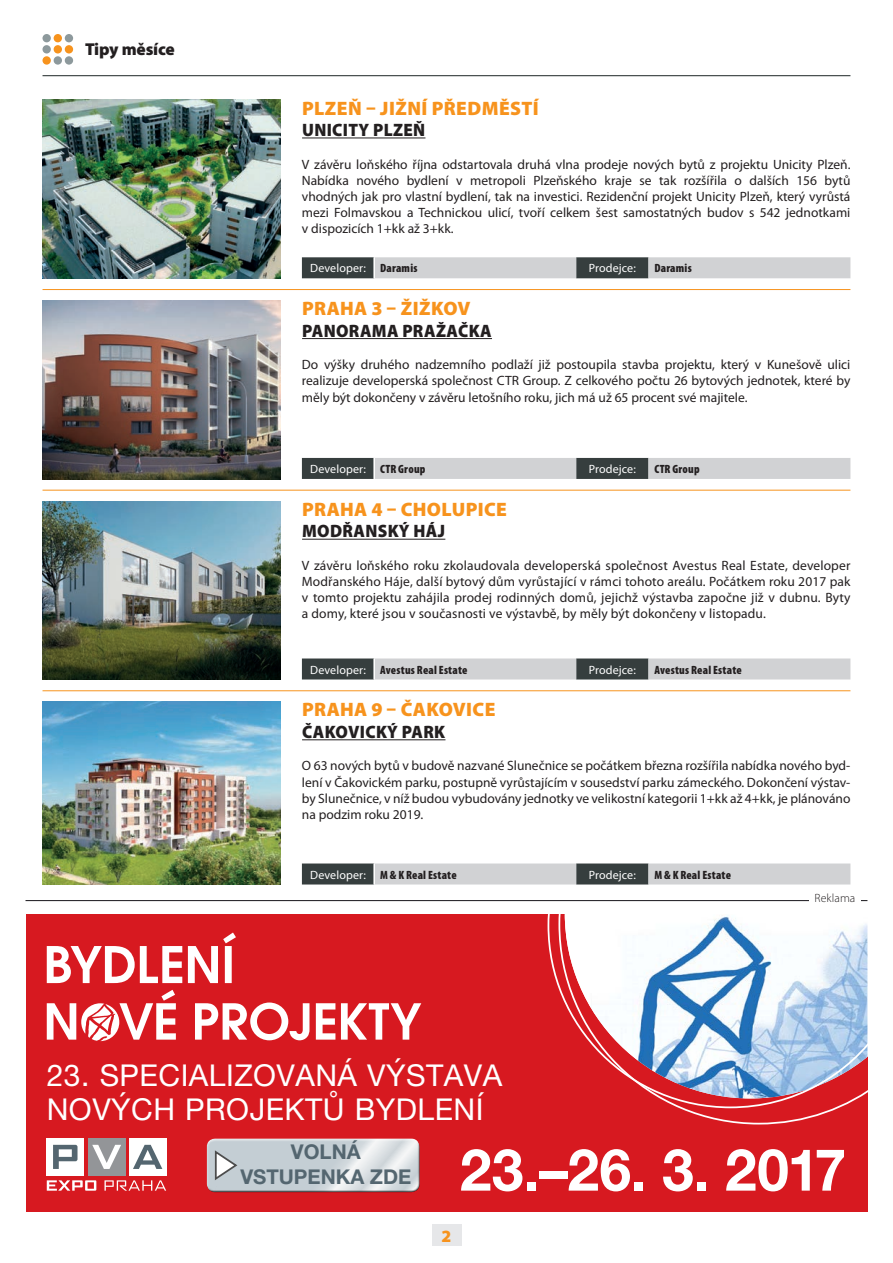
<style>
.page{position:relative;width:893px;height:1263px;background:#fff}
.page>*{position:absolute;margin:0;border:0;box-sizing:border-box;transform-origin:0 0}
.t1{font:700 58.2px "Helvetica Neue LT Pro";letter-spacing:.005em;color:#fff}
.t2{font:30.15px/33.5px "Helvetica Neue LT Pro";letter-spacing:.015em;color:#fff}
.t3{font:700 20.4px/24.5px "Helvetica Neue LT Pro";color:#546670;text-align:center}
.t4{font:900 19.5px "Myriad Pro";letter-spacing:.02em;color:#f7931d}
.t5{font:900 18px "Myriad Pro";letter-spacing:.02em;color:#231f20;scale:.95 1}
.t6{font:900 17.25px "Myriad Pro";letter-spacing:-.01em;color:#231f20}
.t7{font:900 17.25px "Myriad Pro";color:#f7931d}
.t8{font:13.5px/16.2px "Myriad Pro";color:#231f20;text-align:justify}
.t9{font:900 condensed 12px "Myriad Pro";letter-spacing:.02em;color:#231f20}
.t10{font:12px "Myriad Pro";letter-spacing:.01em;color:#fff}
.t11{font:300 12px "Myriad Pro";letter-spacing:.005em;color:#231f20}
</style>
<div class="page">
<div style="left:43px;top:34px;width:8px;height:8px;background:#8d999c;border-radius:50%"></div>
<div style="left:54px;top:34px;width:8px;height:8px;background:#f7931d;border-radius:50%"></div>
<div style="left:65px;top:34px;width:8px;height:8px;background:#8d999c;border-radius:50%"></div>
<div style="left:43px;top:45px;width:8px;height:8px;background:#8d999c;border-radius:50%"></div>
<div style="left:54px;top:45px;width:8px;height:8px;background:#f7931d;border-radius:50%"></div>
<div style="left:65px;top:45px;width:8px;height:8px;background:#f7931d;border-radius:50%"></div>
<div style="left:43px;top:56px;width:8px;height:9px;background:#f7931d;border-radius:50%"></div>
<div style="left:54px;top:56px;width:8px;height:9px;background:#8d999c;border-radius:50%"></div>
<div style="left:65px;top:56px;width:8px;height:9px;background:#8d999c;border-radius:50%"></div>
<div style="left:432px;top:1225px;width:29px;height:21px;background:#e6e7e9"></div>
<div style="left:26px;top:914px;width:841px;height:298px;background:#d71920"></div>
<div style="left:47px;top:1138px;width:37px;height:37px;background:#fff"></div>
<div style="left:88px;top:1138px;width:37px;height:37px;background:#939598"></div>
<div style="left:129px;top:1138px;width:37px;height:37px;background:#fff"></div>
<svg style="left:53px;top:1145px;width:25px;height:24px"></svg>
<svg style="left:92px;top:1145px;width:29px;height:24px"></svg>
<svg style="left:133px;top:1145px;width:29px;height:24px"></svg>
<svg style="left:47px;top:1180px;width:119px;height:11px"></svg>
<div style="left:205px;top:1141px;width:218px;height:52px;background:#000;opacity:.75"></div>
<svg style="left:207px;top:1138px;width:213px;height:54px;background:#cbcfd3"></svg>
<svg style="left:558px;top:914px;width:309px;height:211px"></svg>
<svg style="left:47px;top:946px;width:135px;height:37px"></svg>
<svg style="left:188px;top:932px;width:48px;height:51px"></svg>
<svg style="left:195px;top:1002px;width:114px;height:38px"></svg>
<svg style="left:316px;top:1003px;width:19px;height:37px"></svg>
<svg style="left:341px;top:1003px;width:80px;height:37px"></svg>
<svg style="left:47px;top:990px;width:129px;height:51px"></svg>
<hr style="left:43px;top:75px;width:807px;height:1px;background:#363e3e">
<hr style="left:43px;top:289px;width:807px;height:1px;background:#f7931d">
<hr style="left:43px;top:490px;width:807px;height:1px;background:#f7931d">
<hr style="left:43px;top:690px;width:807px;height:1px;background:#f7931d">
<img style="left:43px;top:501px;width:238px;height:179px">
<hr style="left:302px;top:539px;width:143px;height:1px;background:#231f20">
<svg style="left:302px;top:658px;width:548px;height:21px;background:#aaadae"></svg>
<hr style="left:373px;top:658px;width:2px;height:21px;background:#fff">
<img style="left:43px;top:702px;width:238px;height:182px">
<hr style="left:302px;top:739px;width:143px;height:1px;background:#231f20">
<svg style="left:302px;top:863px;width:548px;height:21px;background:#aaadae"></svg>
<hr style="left:373px;top:863px;width:2px;height:21px;background:#fff">
<hr style="left:26px;top:900px;width:841px;height:1px;background:#17151a">
<div style="left:809px;top:892px;width:52px;height:12px;background:#fff"></div>
<img style="left:43px;top:301px;width:238px;height:178px">
<hr style="left:302px;top:338px;width:190px;height:1px;background:#231f20">
<svg style="left:302px;top:458px;width:548px;height:21px;background:#a8abac"></svg>
<hr style="left:373px;top:458px;width:2px;height:21px;background:#fff">
<img style="left:43px;top:100px;width:238px;height:179px">
<hr style="left:302px;top:137px;width:123px;height:1px;background:#231f20">
<svg style="left:302px;top:257px;width:548px;height:21px;background:#a9acad"></svg>
<hr style="left:373px;top:257px;width:2px;height:21px;background:#fff">
<p class="t6" style="left:85px;top:37px;width:91px">Tipy měsíce</p>
<p class="t4" style="left:302px;top:95px;width:238px">PLZEŇ – JIŽNÍ PŘEDMĚSTÍ</p>
<p class="t5" style="left:302px;top:118px;width:131px">UNICITY PLZEŇ</p>
<p class="t8" style="left:302px;top:156px;width:550px">V závěru loňského října odstartovala druhá vlna prodeje nových bytů z projektu Unicity Plzeň.<br>Nabídka nového bydlení v metropoli Plzeňského kraje se tak rozšířila o dalších 156 bytů vhodných jak pro vlastní bydlení, tak na investici. Rezidenční projekt Unicity Plzeň, který vyrůstá mezi Folmavskou a Technickou ulicí, tvoří celkem šest samostatných budov s 542 jednotkami v dispozicích 1+kk až 3+kk.</p>
<p class="t10" style="left:310px;top:261px;width:57px">Developer:</p>
<p class="t9" style="left:380px;top:262px;width:39px">Daramis</p>
<p class="t10" style="left:589px;top:261px;width:48px">Prodejce:</p>
<p class="t9" style="left:654px;top:262px;width:39px">Daramis</p>
<p class="t4" style="left:302px;top:296px;width:170px">PRAHA 3 – ŽIŽKOV</p>
<p class="t5" style="left:302px;top:319px;width:201px">PANORAMA PRAŽAČKA</p>
<p class="t8" style="left:302px;top:356px;width:550px">Do výšky druhého nadzemního podlaží již postoupila stavba projektu, který v Kunešově ulici realizuje developerská společnost CTR Group. Z celkového počtu 26 bytových jednotek, které by měly být dokončeny v závěru letošního roku, jich má už 65 procent své majitele.</p>
<p class="t10" style="left:310px;top:461px;width:57px">Developer:</p>
<p class="t9" style="left:380px;top:462px;width:47px">CTR Group</p>
<p class="t10" style="left:589px;top:461px;width:48px">Prodejce:</p>
<p class="t9" style="left:654px;top:462px;width:47px">CTR Group</p>
<p class="t4" style="left:302px;top:496px;width:206px">PRAHA 4 – CHOLUPICE</p>
<p class="t5" style="left:302px;top:519px;width:152px">MODŘANSKÝ HÁJ</p>
<p class="t8" style="left:302px;top:557px;width:550px">V závěru loňského roku zkolaudovala developerská společnost Avestus Real Estate, developer Modřanského Háje, další bytový dům vyrůstající v rámci tohoto areálu. Počátkem roku 2017 pak v tomto projektu zahájila prodej rodinných domů, jejichž výstavba započne již v dubnu. Byty a domy, které jsou v současnosti ve výstavbě, by měly být dokončeny v listopadu.</p>
<p class="t10" style="left:310px;top:662px;width:57px">Developer:</p>
<p class="t9" style="left:380px;top:663px;width:89px">Avestus Real Estate</p>
<p class="t10" style="left:589px;top:662px;width:48px">Prodejce:</p>
<p class="t9" style="left:654px;top:663px;width:89px">Avestus Real Estate</p>
<p class="t4" style="left:302px;top:697px;width:195px">PRAHA 9 – ČAKOVICE</p>
<p class="t5" style="left:302px;top:720px;width:152px">ČAKOVICKÝ PARK</p>
<p class="t8" style="left:302px;top:757px;width:550px">O 63 nových bytů v budově nazvané Slunečnice se počátkem března rozšířila nabídka nového byd&shy;lení v Čakovickém parku, postupně vyrůstajícím v sousedství parku zámeckého. Dokončení výstav&shy;by Slunečnice, v níž budou vybudovány jednotky ve velikostní kategorii 1+kk až 4+kk, je plánováno na podzim roku 2019.</p>
<p class="t10" style="left:310px;top:867px;width:57px">Developer:</p>
<p class="t9" style="left:380px;top:868px;width:78px">M &amp; K Real Estate</p>
<p class="t10" style="left:589px;top:867px;width:48px">Prodejce:</p>
<p class="t9" style="left:654px;top:868px;width:78px">M &amp; K Real Estate</p>
<p class="t11" style="left:815px;top:891px;width:42px">Reklama</p>
<p class="t2" style="left:47px;top:1058px;width:457px">23. SPECIALIZOVANÁ VÝSTAVA<br>NOVÝCH PROJEKTŮ BYDLENÍ</p>
<p class="t3" style="left:240px;top:1139px;width:172px">VOLNÁ<br>VSTUPENKA ZDE</p>
<p class="t1" style="left:460px;top:1134px;width:388px">23.–26. 3. 2017</p>
<p class="t7" style="left:442px;top:1224px;width:11px">2</p>
</div>
